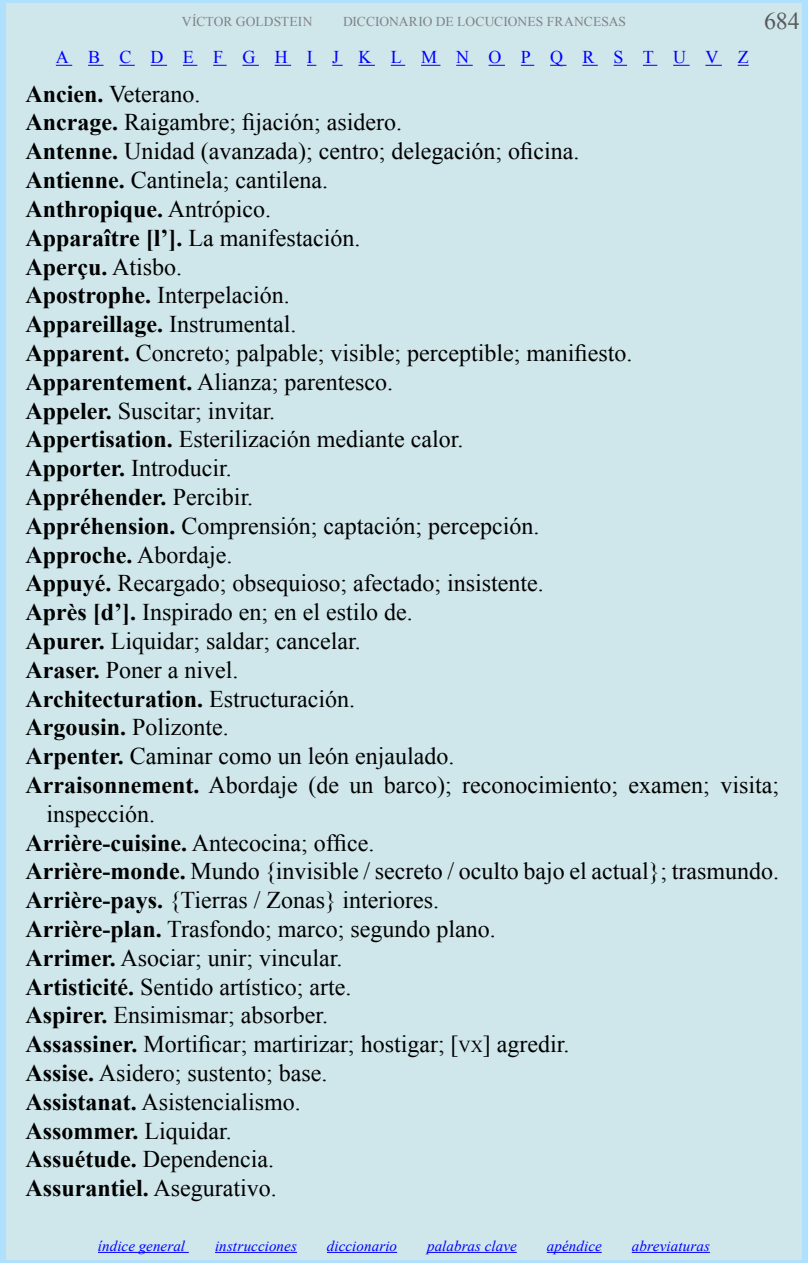
<style>
.page{position:relative;width:808px;height:1263px;background:#cfe6eb}
.page>*{position:absolute;margin:0;border:0;box-sizing:border-box;transform-origin:0 0}
.t1{font:24px "Times New Roman";color:#000}
.t2{font:700 24px "Times New Roman";color:#000}
.t3{font:24px "Times New Roman";color:#58595b}
.t4{font:18px "Times New Roman";color:#00f}
.t5{font:italic 15px "Times New Roman";letter-spacing:.005em;color:#00f}
.t6{font:13.5px "Times New Roman";letter-spacing:.005em;color:#808285}
.s1{font-weight:700}
.s2{font-weight:400}
.s3{font-style:inherit}
.s4{font-size:16.8px}
</style>
<div class="page">
<svg style="left:56px;top:65px;width:16px;height:1px"></svg>
<svg style="left:88px;top:65px;width:16px;height:1px"></svg>
<svg style="left:119px;top:65px;width:16px;height:1px"></svg>
<svg style="left:151px;top:65px;width:16px;height:1px"></svg>
<svg style="left:183px;top:65px;width:14px;height:1px"></svg>
<svg style="left:213px;top:65px;width:14px;height:1px"></svg>
<svg style="left:242px;top:65px;width:17px;height:1px"></svg>
<svg style="left:275px;top:65px;width:16px;height:1px"></svg>
<svg style="left:358px;top:65px;width:17px;height:1px"></svg>
<svg style="left:391px;top:65px;width:14px;height:1px"></svg>
<svg style="left:421px;top:65px;width:19px;height:1px"></svg>
<svg style="left:456px;top:65px;width:17px;height:1px"></svg>
<svg style="left:488px;top:65px;width:17px;height:1px"></svg>
<svg style="left:521px;top:65px;width:13px;height:1px"></svg>
<svg style="left:550px;top:65px;width:16px;height:1px"></svg>
<svg style="left:582px;top:65px;width:16px;height:1px"></svg>
<svg style="left:614px;top:65px;width:13px;height:1px"></svg>
<svg style="left:643px;top:65px;width:14px;height:1px"></svg>
<svg style="left:673px;top:65px;width:16px;height:1px"></svg>
<svg style="left:705px;top:65px;width:17px;height:1px"></svg>
<hr style="left:98px;top:1252px;width:91px;height:1px;background:#00f">
<hr style="left:215px;top:1252px;width:82px;height:1px;background:#00f">
<hr style="left:327px;top:1252px;width:70px;height:1px;background:#00f">
<hr style="left:427px;top:1252px;width:90px;height:1px;background:#00f">
<hr style="left:547px;top:1252px;width:55px;height:1px;background:#00f">
<hr style="left:632px;top:1252px;width:78px;height:1px;background:#00f">
<p class="t6" style="left:182px;top:13px;width:132px">VÍCTOR GOLDSTEIN</p>
<p class="t6" style="left:343px;top:13px;width:284px">DICCIONARIO DE LOCUCIONES FRANCESAS</p>
<p class="t4" style="left:56px;top:45px;width:694px">A B C D E F G H I J K L M N O P Q R S T U V Z</p>
<p class="t3" style="left:764px;top:4px;width:37px">684</p>
<p class="t1" style="left:26px;top:78px;width:176px"><span class="s1">Ancien.</span> Veterano.</p>
<p class="t1" style="left:26px;top:106px;width:378px"><span class="s1">Ancrage.</span> Raigambre; fijación; asidero.</p>
<p class="t1" style="left:26px;top:135px;width:555px"><span class="s1">Antenne.</span> Unidad (avanzada); centro; delegación; oficina.</p>
<p class="t1" style="left:26px;top:164px;width:304px"><span class="s1">Antienne.</span> Cantinela; cantilena.</p>
<p class="t2" style="left:26px;top:192px;width:247px">Anthropique. <span class="s2">Antrópico.</span></p>
<p class="t1" style="left:26px;top:222px;width:336px"><span class="s1">Apparaître [l’].</span> La manifestación.</p>
<p class="t2" style="left:26px;top:250px;width:158px">Aperçu. <span class="s2">Atisbo.</span></p>
<p class="t1" style="left:26px;top:279px;width:266px"><span class="s1">Apostrophe.</span> Interpelación.</p>
<p class="t2" style="left:26px;top:307px;width:272px">Appareillage. <span class="s2">Instrumental.</span></p>
<p class="t1" style="left:26px;top:337px;width:608px"><span class="s1">Apparent.</span> Concreto; palpable; visible; perceptible; manifiesto.</p>
<p class="t1" style="left:26px;top:366px;width:369px"><span class="s1">Apparentement.</span> Alianza; parentesco.</p>
<p class="t1" style="left:26px;top:394px;width:251px"><span class="s1">Appeler.</span> Suscitar; invitar.</p>
<p class="t1" style="left:26px;top:423px;width:439px"><span class="s1">Appertisation.</span> Esterilización mediante calor.</p>
<p class="t1" style="left:26px;top:452px;width:208px"><span class="s1">Apporter.</span> Introducir.</p>
<p class="t2" style="left:26px;top:480px;width:229px">Appréhender. <span class="s2">Percibir.</span></p>
<p class="t1" style="left:26px;top:510px;width:515px"><span class="s1">Appréhension.</span> Comprensión; captación; percepción.</p>
<p class="t2" style="left:26px;top:538px;width:208px">Approche. <span class="s2">Abordaje.</span></p>
<p class="t1" style="left:26px;top:567px;width:520px"><span class="s1">Appuyé.</span> Recargado; obsequioso; afectado; insistente.</p>
<p class="t1" style="left:26px;top:596px;width:389px"><span class="s1">Après [d’].</span> Inspirado en; en el estilo de.</p>
<p class="t1" style="left:26px;top:625px;width:337px"><span class="s1">Apurer.</span> Liquidar; saldar; cancelar.</p>
<p class="t1" style="left:26px;top:654px;width:215px"><span class="s1">Araser.</span> Poner a nivel.</p>
<p class="t2" style="left:26px;top:682px;width:331px">Architecturation. <span class="s2">Estructuración.</span></p>
<p class="t1" style="left:26px;top:711px;width:205px"><span class="s1">Argousin.</span> Polizonte.</p>
<p class="t1" style="left:26px;top:740px;width:431px"><span class="s1">Arpenter.</span> Caminar como un león enjaulado.</p>
<p class="t1" style="left:26px;top:769px;width:755px"><span class="s1">Arraisonnement.</span> Abordaje (de un barco); reconocimiento; examen; visita;</p>
<p class="t1" style="left:47px;top:798px;width:110px">inspección.</p>
<p class="t1" style="left:26px;top:826px;width:350px"><span class="s1">Arrière-cuisine.</span> Antecocina; office.</p>
<p class="t1" style="left:26px;top:855px;width:755px"><span class="s1">Arrière-monde.</span> Mundo {invisible / secreto / oculto bajo el actual}; trasmundo.</p>
<p class="t1" style="left:26px;top:884px;width:415px"><span class="s1">Arrière-pays.</span> {Tierras / Zonas} interiores.</p>
<p class="t1" style="left:26px;top:913px;width:472px"><span class="s1">Arrière-plan.</span> Trasfondo; marco; segundo plano.</p>
<p class="t1" style="left:26px;top:942px;width:319px"><span class="s1">Arrimer.</span> Asociar; unir; vincular.</p>
<p class="t1" style="left:26px;top:970px;width:327px"><span class="s1">Artisticité.</span> Sentido artístico; arte.</p>
<p class="t1" style="left:26px;top:999px;width:304px"><span class="s1">Aspirer.</span> Ensimismar; absorber.</p>
<p class="t1" style="left:26px;top:1028px;width:545px"><span class="s1">Assassiner.</span> Mortificar; martirizar; hostigar; <span class="s3">[</span><span class="s4">vx</span><span class="s3">]</span> agredir.</p>
<p class="t1" style="left:26px;top:1057px;width:303px"><span class="s1">Assise.</span> Asidero; sustento; base.</p>
<p class="t1" style="left:26px;top:1086px;width:277px"><span class="s1">Assistanat.</span> Asistencialismo.</p>
<p class="t2" style="left:26px;top:1114px;width:208px">Assommer. <span class="s2">Liquidar.</span></p>
<p class="t1" style="left:26px;top:1143px;width:250px"><span class="s1">Assuétude.</span> Dependencia.</p>
<p class="t2" style="left:26px;top:1171px;width:253px">Assurantiel. <span class="s2">Asegurativo.</span></p>
<p class="t5" style="left:98px;top:1235px;width:89px">índice general</p>
<p class="t5" style="left:215px;top:1235px;width:83px">instrucciones</p>
<p class="t5" style="left:327px;top:1235px;width:72px">diccionario</p>
<p class="t5" style="left:427px;top:1235px;width:91px">palabras clave</p>
<p class="t5" style="left:547px;top:1235px;width:56px">apéndice</p>
<p class="t5" style="left:632px;top:1235px;width:80px">abreviaturas</p>
</div>
